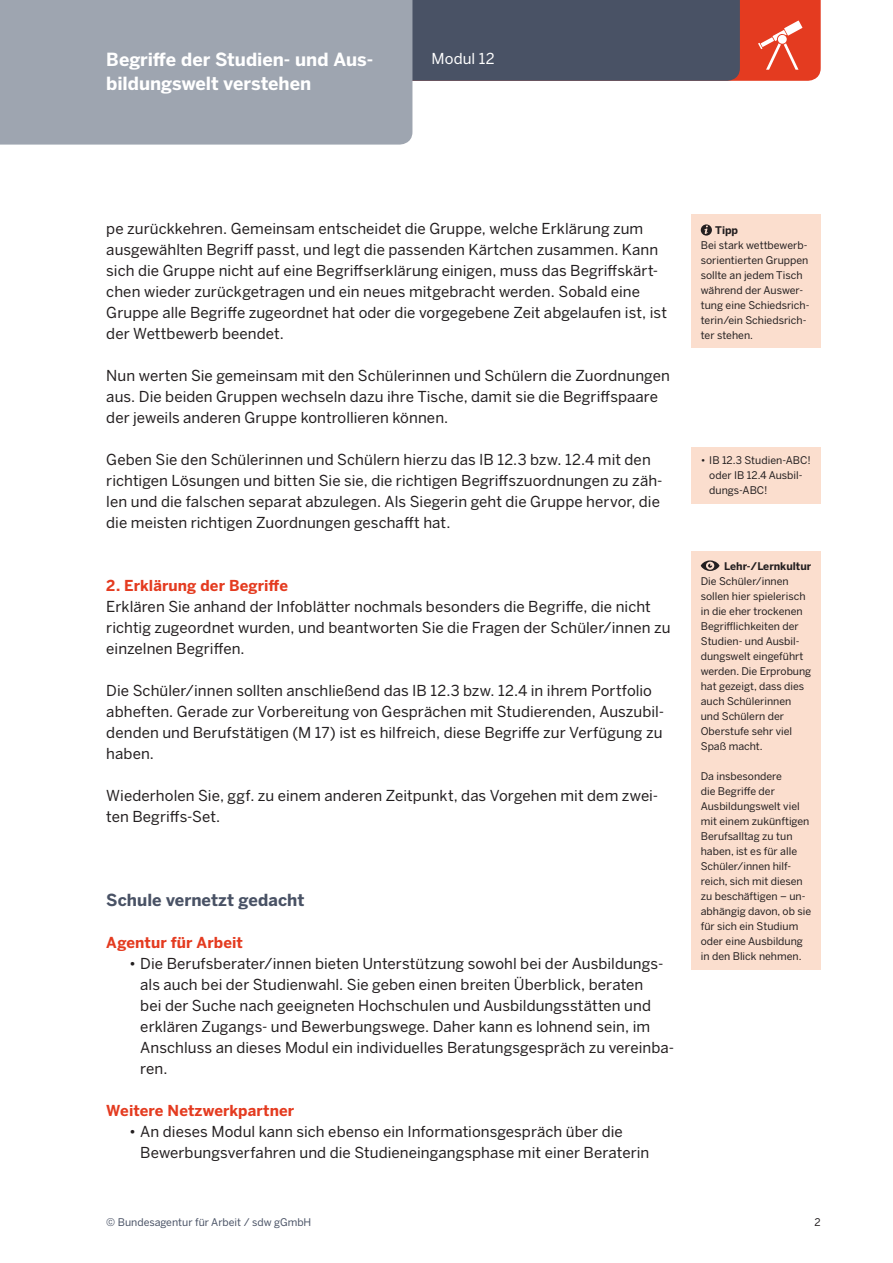
<style>
.page{position:relative;width:893px;height:1263px;background:#fff}
.page>*{position:absolute;margin:0;border:0;box-sizing:border-box;transform-origin:0 0}
.t1{font:700 18px "Benton Sans";letter-spacing:-.005em;color:#fff}
.t2{font:700 16.5px "Benton Sans";color:#495265}
.t3{font:15px/21px "Benton Sans";letter-spacing:.005em;color:#231f20}
.t4{font:700 15px "Benton Sans";letter-spacing:.005em;color:#e43b20}
.t5{font:15px "Benton Sans";letter-spacing:.005em;color:#fff}
.t6{font:10.5px/15px "Benton Sans";color:#231f20}
.t7{font:10.5px "Benton Sans";color:#495265}
.t8{font:700 10.5px "Benton Sans";color:#231f20}
</style>
<div class="page">
<div style="left:740px;top:0;width:81px;height:81px;background:#e43b20"></div>
<div style="left:412px;top:0;width:328px;height:81px;background:#495265"></div>
<div style="left:0;top:0;width:412px;height:145px;background:#9ea5b0"></div>
<svg style="left:758px;top:21px;width:44px;height:49px"></svg>
<div style="left:691px;top:551px;width:130px;height:418px;background:#fbdece"></div>
<svg style="left:701px;top:560px;width:18px;height:11px"></svg>
<div style="left:691px;top:447px;width:130px;height:57px;background:#fbdece"></div>
<div style="left:691px;top:215px;width:130px;height:133px;background:#fbdece"></div>
<svg style="left:701px;top:224px;width:11px;height:12px"></svg>
<svg style="left:704px;top:225px;width:4px;height:9px"></svg>
<p class="t1" style="left:106px;top:49px;width:268px">Begriffe der Studien- und Aus-</p>
<p class="t5" style="left:432px;top:50px;width:65px">Modul 12</p>
<p class="t1" style="left:106px;top:73px;width:206px">bildungswelt verstehen</p>
<p class="t3" style="left:106px;top:218px;width:562px">pe zurückkehren. Gemeinsam entscheidet die Gruppe, welche Erklärung zum ausgewählten Begriff passt, und legt die passenden Kärtchen zusammen. Kann sich die Gruppe nicht auf eine Begriffserklärung einigen, muss das Begriffskärt&shy;chen wieder zurückgetragen und ein neues mitgebracht werden. Sobald eine Gruppe alle Begriffe zugeordnet hat oder die vorgegebene Zeit abgelaufen ist, ist der Wettbewerb beendet.</p>
<p class="t3" style="left:106px;top:365px;width:565px">Nun werten Sie gemeinsam mit den Schülerinnen und Schülern die Zuordnungen aus. Die beiden Gruppen wechseln dazu ihre Tische, damit sie die Begriffspaare der jeweils anderen Gruppe kontrollieren können.</p>
<p class="t3" style="left:106px;top:449px;width:558px">Geben Sie den Schülerinnen und Schülern hierzu das IB 12.3 bzw. 12.4 mit den richtigen Lösungen und bitten Sie sie, die richtigen Begriffszuordnungen zu zäh&shy;len und die falschen separat abzulegen. Als Siegerin geht die Gruppe hervor, die die meisten richtigen Zuordnungen geschafft hat.</p>
<p class="t4" style="left:106px;top:576px;width:183px">2. Erklärung der Begriffe</p>
<p class="t3" style="left:106px;top:596px;width:566px">Erklären Sie anhand der Infoblätter nochmals besonders die Begriffe, die nicht richtig zugeordnet wurden, und beantworten Sie die Fragen der Schüler/innen zu einzelnen Begriffen.</p>
<p class="t3" style="left:106px;top:680px;width:559px">Die Schüler/innen sollten anschließend das IB 12.3 bzw. 12.4 in ihrem Portfolio abheften. Gerade zur Vorbereitung von Gesprächen mit Studierenden, Auszubil&shy;denden und Berufstätigen (M 17) ist es hilfreich, diese Begriffe zur Verfügung zu haben.</p>
<p class="t3" style="left:106px;top:785px;width:553px">Wiederholen Sie, ggf. zu einem anderen Zeitpunkt, das Vorgehen mit dem zwei&shy;ten Begriffs-Set.</p>
<p class="t2" style="left:106px;top:889px;width:200px">Schule vernetzt gedacht</p>
<p class="t4" style="left:106px;top:933px;width:138px">Agentur für Arbeit</p>
<p class="t3" style="left:140px;top:953px;width:535px;text-indent:-11px">• Die Berufsberater/innen bieten Unterstützung sowohl bei der Ausbildungs&shy;als auch bei der Studienwahl. Sie geben einen breiten Überblick, beraten<br>bei der Suche nach geeigneten Hochschulen und Ausbildungsstätten und erklären Zugangs- und Bewerbungswege. Daher kann es lohnend sein, im Anschluss an dieses Modul ein individuelles Beratungsgespräch zu vereinba&shy;ren.</p>
<p class="t4" style="left:106px;top:1101px;width:189px">Weitere Netzwerkpartner</p>
<p class="t3" style="left:140px;top:1121px;width:510px;text-indent:-11px">• An dieses Modul kann sich ebenso ein Informationsgespräch über die<br>Bewerbungsverfahren und die Studieneingangsphase mit einer Beraterin</p>
<p class="t8" style="left:715px;top:223px;width:24px">Tipp</p>
<p class="t6" style="left:701px;top:237px;width:110px">Bei stark wettbewerb&shy;sorientierten Gruppen sollte an jedem Tisch während der Auswer&shy;tung eine Schiedsrich&shy;terin/ein Schiedsrich&shy;ter stehen.</p>
<p class="t6" style="left:709px;top:453px;width:103px;text-indent:-9px">• IB 12.3 Studien-ABC! oder IB 12.4 Ausbil&shy;dungs-ABC!</p>
<p class="t8" style="left:724px;top:559px;width:89px">Lehr-/Lernkultur</p>
<p class="t6" style="left:701px;top:573px;width:112px">Die Schüler/innen sollen hier spielerisch in die eher trockenen<br>Begrifflichkeiten der<br>Studien- und Ausbil&shy;dungswelt eingeführt werden. Die Erprobung hat gezeigt, dass dies auch Schülerinnen und Schülern der<br>Oberstufe sehr viel<br>Spaß macht.</p>
<p class="t6" style="left:701px;top:768px;width:112px">Da insbesondere<br>die Begriffe der<br>Ausbildungswelt viel mit einem zukünftigen<br>Berufsalltag zu tun haben, ist es für alle<br>Schüler/innen hilf&shy;reich, sich mit diesen zu beschäftigen – un&shy;abhängig davon, ob sie für sich ein Studium oder eine Ausbildung in den Blick nehmen.</p>
<p class="t7" style="left:106px;top:1216px;width:207px">© Bundesagentur für Arbeit / sdw gGmbH</p>
<p class="t6" style="left:814px;top:1215px;width:8px">2</p>
</div>
